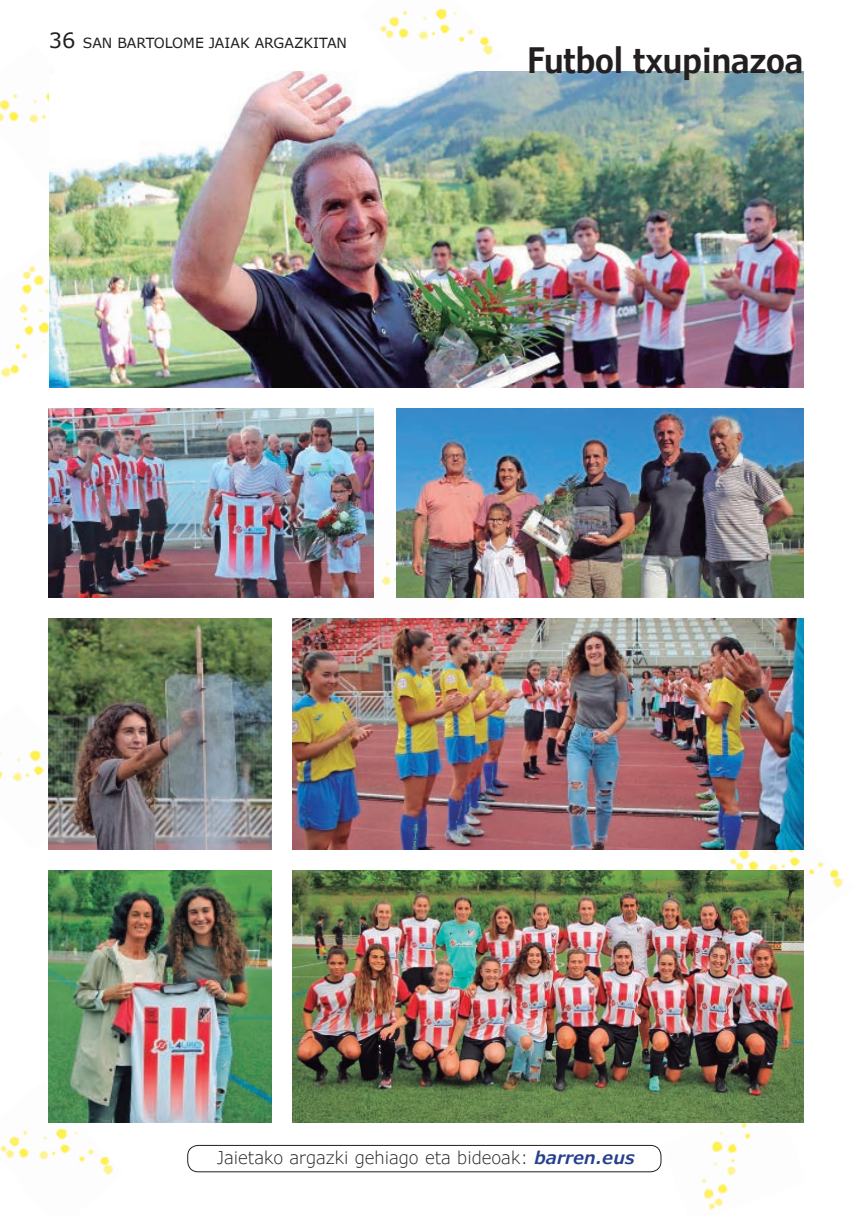
<style>
.page{position:relative;width:854px;height:1216px;background:#fff}
.page>*{position:absolute;margin:0;border:0;box-sizing:border-box;transform-origin:0 0}
.t1{font:600 condensed 35px "Verdana Pro";color:#231f20}
.t2{font:300 17.5px "Verdana Pro";color:#231f20}
.t3{font:14px "Verdana Pro";color:#231f20}
.s1{font-size:21px}
.s2{font-weight:600;font-style:italic;color:#253f8e}
</style>
<div class="page">
<img style="left:0;top:92px;width:50px;height:101px">
<img style="left:661px;top:1101px;width:143px;height:109px">
<img style="left:0;top:1080px;width:123px;height:95px">
<img style="left:321px;top:562px;width:144px;height:39px">
<img style="left:708px;top:793px;width:135px;height:149px">
<img style="left:0;top:702px;width:97px;height:148px">
<img style="left:380px;top:8px;width:123px;height:64px">
<img style="left:0;top:245px;width:50px;height:142px">
<div style="left:187px;top:1144px;width:474px;height:28px;border:1px solid #231f20;border-radius:10px"></div>
<img style="left:50px;top:72px;width:753px;height:315px">
<img style="left:396px;top:408px;width:407px;height:189px">
<img style="left:293px;top:618px;width:510px;height:231px">
<img style="left:49px;top:870px;width:222px;height:252px">
<img style="left:49px;top:618px;width:222px;height:231px">
<img style="left:293px;top:870px;width:510px;height:252px">
<img style="left:49px;top:408px;width:325px;height:189px">
<p class="t3" style="left:49px;top:34px;width:300px"><span class="s1">36</span> SAN BARTOLOME JAIAK ARGAZKITAN</p>
<p class="t1" style="left:527px;top:37px;width:277px">Futbol txupinazoa</p>
<p class="t2" style="left:217px;top:1146px;width:419px">Jaietako argazki gehiago eta bideoak: <span class="s2">barren.eus</span></p>
</div>
